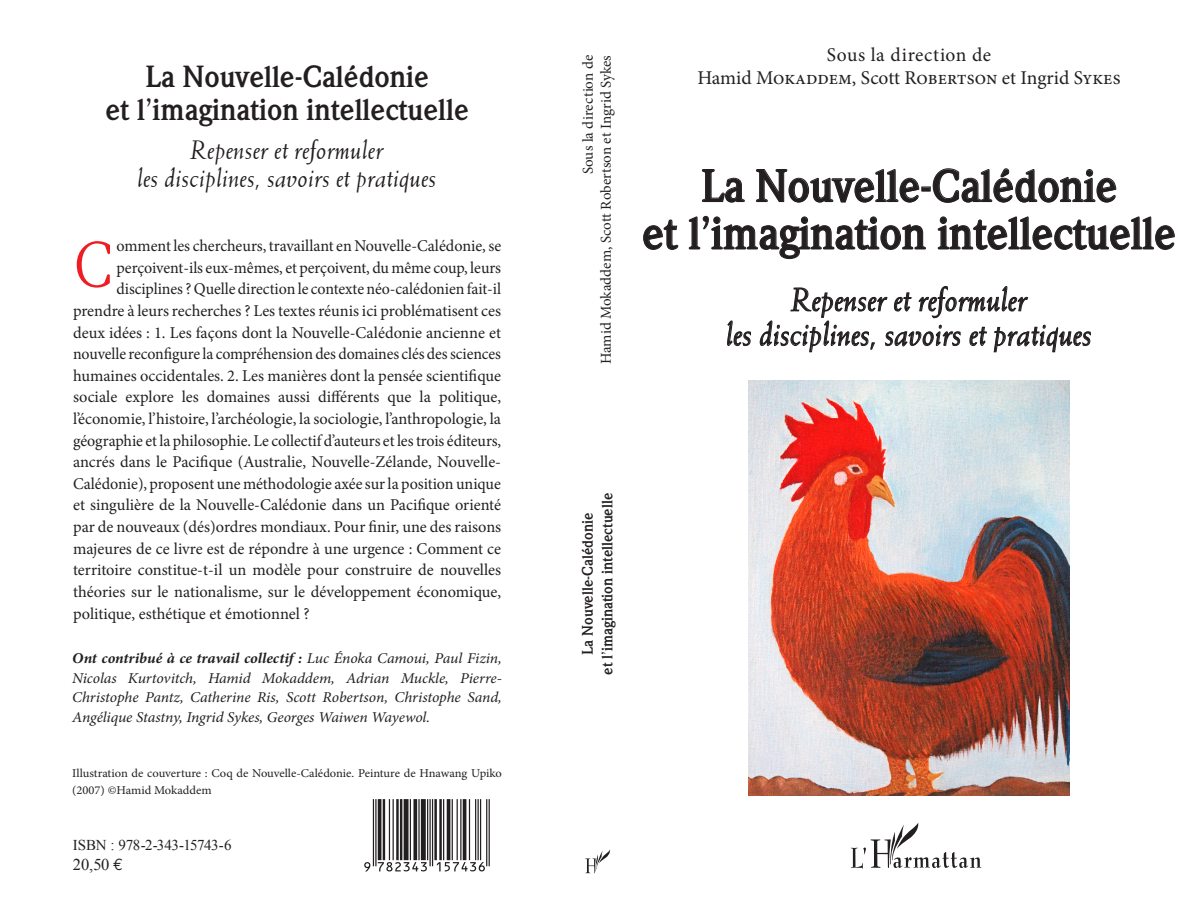
<style>
.page{position:relative;width:1196px;height:914px;background:#fff}
.page>*{position:absolute;margin:0;border:0;box-sizing:border-box;transform-origin:0 0}
.t1{font:63.15px "Weidemann Std";color:#ee1d23}
.t2{font:700 45px/47.4px "Weidemann Std";color:#231f20;text-align:center;scale:.93 1}
.t3{font:italic 33px/34.5px "Weiss LT";color:#231f20;text-align:center}
.t4{font:700 30px/33px "Weidemann Std";color:#231f20;text-align:center;scale:.95 1}
.t5{font:italic 27px/28.5px "Weiss LT";color:#231f20;text-align:center}
.t6{font:19.5px/23.4px "Minion Pro";color:#231f20;text-align:center}
.t7{font:16.5px "Minion Pro";color:#231f20}
.t8{font:16.5px "Minion Pro";color:#231f20;scale:.96 1}
.t9{font:16.5px "Times New Roman";color:#231f20}
.t10{font:italic 15px/19.5px "Minion Pro";letter-spacing:-.01em;color:#231f20;text-align:justify;scale:1.04 1}
.t11{font:15px/18px "Minion Pro";color:#231f20;text-align:right}
.t12{font:700 15px/19.5px "Weidemann Std";color:#231f20;text-align:center;scale:.95 1}
.t13{font:15px "Times New Roman";letter-spacing:-.035em;color:#231f20}
.t14{font:12px/16.5px "Minion Pro";color:#231f20;scale:1.04 1}
.s1{font-weight:400}
.s2{font-weight:700}
.s3{font-style:inherit}
.s4{font-family:"Euro Mono"}
</style>
<div class="page">
<svg style="left:585px;top:849px;width:26px;height:24px"></svg>
<svg style="left:850px;top:822px;width:131px;height:47px"></svg>
<svg style="left:364px;top:799px;width:126px;height:72px"></svg>
<img style="left:748px;top:380px;width:321px;height:415px">
<svg style="left:702px;top:169px;width:43px;height:34px"></svg>
<svg style="left:756px;top:169px;width:163px;height:34px"></svg>
<svg style="left:932px;top:168px;width:184px;height:35px"></svg>
<svg style="left:643px;top:219px;width:35px;height:31px"></svg>
<svg style="left:688px;top:216px;width:238px;height:43px"></svg>
<svg style="left:937px;top:216px;width:238px;height:34px"></svg>
<svg style="left:727px;top:320px;width:24px;height:26px"></svg>
<svg style="left:759px;top:286px;width:331px;height:66px"></svg>
<h3 class="t4" style="left:105px;top:60px;width:384px">La Nouvelle-Calédonie<br>et l<span class="s1">’</span>imagination intellectuelle</h3>
<h3 class="t5" style="left:137px;top:135px;width:301px">Repenser et reformuler<br>les disciplines, savoirs et pratiques</h3>
<h1 class="t1" style="left:73px;top:228px;width:42px">C</h1>
<p class="t7" style="left:116px;top:235px;width:386px">omment les chercheurs, travaillant en Nouvelle-Calédonie, se</p>
<p class="t7" style="left:116px;top:256px;width:386px">perçoivent-ils eux-mêmes, et perçoivent, du même coup, leurs</p>
<p class="t7" style="left:116px;top:278px;width:386px">disciplines ? Quelle direction le contexte néo-calédonien fait-il</p>
<p class="t7" style="left:73px;top:299px;width:429px">prendre à leurs recherches ? Les textes réunis ici problématisent ces</p>
<p class="t7" style="left:73px;top:321px;width:429px">deux idées : 1. Les façons dont la Nouvelle-Calédonie ancienne et</p>
<p class="t8" style="left:73px;top:343px;width:447px">nouvelle reconfigure la compréhension des domaines clés des sciences</p>
<p class="t7" style="left:73px;top:364px;width:429px">humaines occidentales. 2. Les manières dont la pensée scientifique</p>
<p class="t7" style="left:73px;top:386px;width:429px">sociale explore les domaines aussi différents que la politique,</p>
<p class="t7" style="left:73px;top:407px;width:429px">l’économie, l’histoire, l’archéologie, la sociologie, l’anthropologie, la</p>
<p class="t7" style="left:73px;top:429px;width:429px">géographie et la philosophie. Le collectif d’auteurs et les trois éditeurs,</p>
<p class="t7" style="left:73px;top:451px;width:429px">ancrés dans le Pacifique (Australie, Nouvelle-Zélande, Nouvelle-</p>
<p class="t7" style="left:73px;top:472px;width:429px">Calédonie), proposent une méthodologie axée sur la position unique</p>
<p class="t7" style="left:73px;top:494px;width:429px">et singulière de la Nouvelle-Calédonie dans un Pacifique orienté</p>
<p class="t7" style="left:73px;top:515px;width:429px">par de nouveaux (dés)ordres mondiaux. Pour finir, une des raisons</p>
<p class="t7" style="left:73px;top:537px;width:429px">majeures de ce livre est de répondre à une urgence : Comment ce</p>
<p class="t7" style="left:73px;top:559px;width:429px">territoire constitue-t-il un modèle pour construire de nouvelles</p>
<p class="t7" style="left:73px;top:580px;width:429px">théories sur le nationalisme, sur le développement économique,</p>
<p class="t7" style="left:73px;top:602px;width:238px">politique, esthétique et émotionnel ?</p>
<p class="t10" style="left:72px;top:648px;width:414px"><span class="s2">Ont contribué à ce travail collectif :</span> Luc Énoka Camoui, Paul Fizin, Nicolas Kurtovitch, Hamid Mokaddem, Adrian Muckle, Pierre-Christophe Pantz, Catherine Ris, Scott Robertson, Christophe Sand, Angélique Stastny, Ingrid Sykes, Georges Waiwen Wayewol.</p>
<p class="t14" style="left:72px;top:765px;width:414px">Illustration de couverture : Coq de Nouvelle-Calédonie. Peinture de Hnawang Upiko (2007) ©Hamid Mokaddem</p>
<p class="t13" style="left:73px;top:834px;width:160px"><span class="s3">ISBN</span> : 978-2-343-15743-6</p>
<p class="t9" style="left:73px;top:853px;width:52px">20,50 <span class="s4">€</span></p>
<p class="t11" style="left:579px;top:364px;width:311px;rotate:-90deg">Sous la direction de<br>Hamid Mokaddem, Scott Robertson et Ingrid Sykes</p>
<p class="t6" style="left:697px;top:43px;width:425px">Sous la direction de<br>Hamid Mokaddem, Scott Robertson et Ingrid Sykes</p>
<h2 class="t2" style="left:642px;top:163px;width:575px">La Nouvelle-Calédonie<br>et l<span class="s1">’</span>imagination intellectuelle</h2>
<h3 class="t3" style="left:726px;top:282px;width:367px">Repenser et reformuler<br>les disciplines, savoirs et pratiques</h3>
<p class="t12" style="left:578px;top:674px;width:193px;rotate:-90deg">La Nouvelle-Calédonie<br>et l<span class="s1">’</span>imagination intellectuelle</p>
</div>
